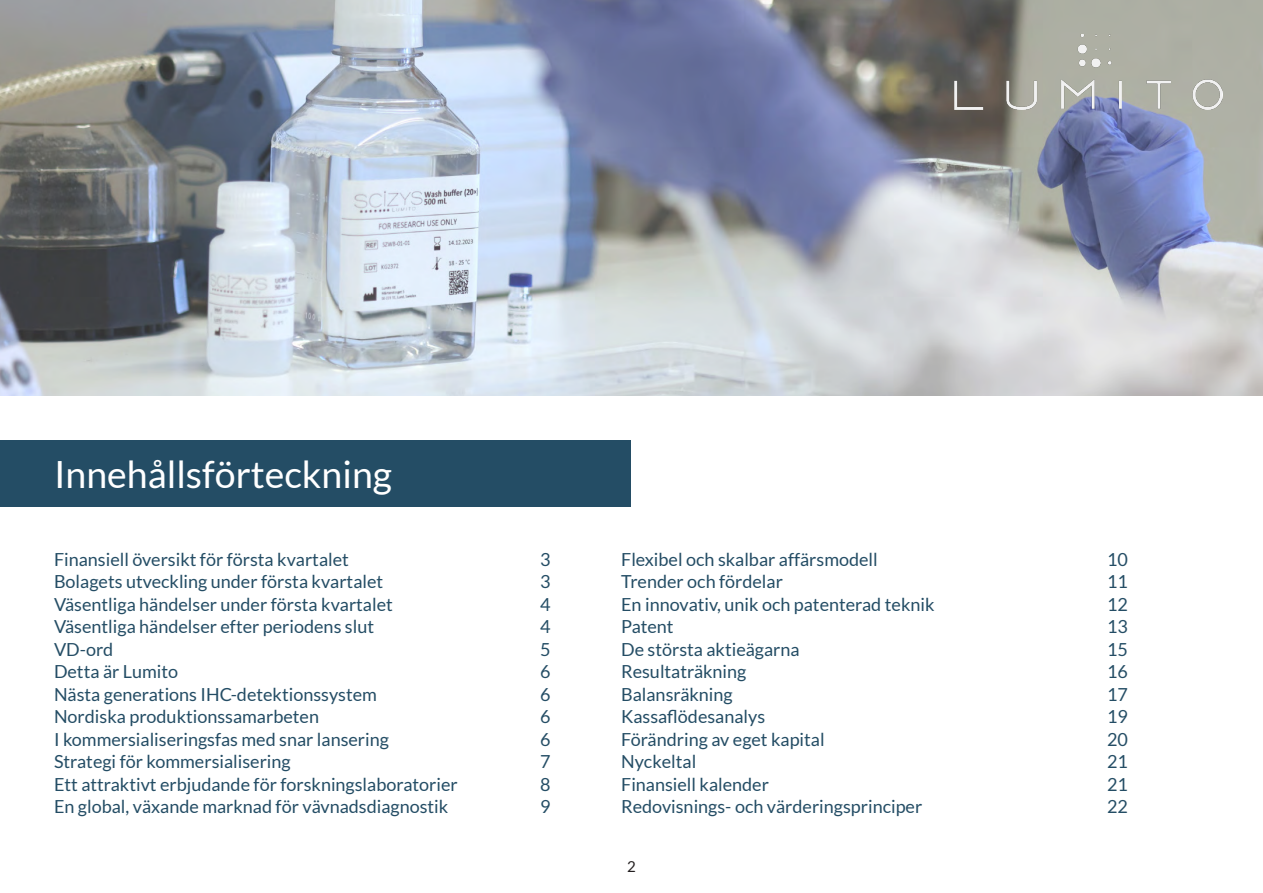
<style>
.page{position:relative;width:1263px;height:893px;background:#fff}
.page>*{position:absolute;margin:0;border:0;box-sizing:border-box;transform-origin:0 0}
.t1{font:37.5px "Lato";color:#fff}
.t2{font:18px "Lato";color:#244d65}
.t3{font:15px "Lato";color:#231f20}
</style>
<div class="page">
<div style="left:0;top:440px;width:631px;height:67px;background:#244d65"></div>
<img style="left:0;top:0;width:1263px;height:395px">
<img style="left:955px;top:35px;width:267px;height:74px">
<h1 class="t1" style="left:54px;top:454px;width:340px">Innehållsförteckning</h1>
<p class="t2" style="left:54px;top:549px;width:296px">Finansiell översikt för första kvartalet</p>
<p class="t2" style="left:540px;top:549px;width:12px">3</p>
<p class="t2" style="left:54px;top:572px;width:331px">Bolagets utveckling under första kvartalet</p>
<p class="t2" style="left:540px;top:572px;width:12px">3</p>
<p class="t2" style="left:54px;top:594px;width:340px">Väsentliga händelser under första kvartalet</p>
<p class="t2" style="left:540px;top:594px;width:12px">4</p>
<p class="t2" style="left:54px;top:617px;width:322px">Väsentliga händelser efter periodens slut</p>
<p class="t2" style="left:540px;top:617px;width:12px">4</p>
<p class="t2" style="left:54px;top:639px;width:61px">VD-ord</p>
<p class="t2" style="left:540px;top:639px;width:12px">5</p>
<p class="t2" style="left:54px;top:662px;width:126px">Detta är Lumito</p>
<p class="t2" style="left:540px;top:662px;width:12px">6</p>
<p class="t2" style="left:54px;top:684px;width:324px">Nästa generations IHC-detektionssystem</p>
<p class="t2" style="left:540px;top:684px;width:12px">6</p>
<p class="t2" style="left:54px;top:707px;width:266px">Nordiska produktionssamarbeten</p>
<p class="t2" style="left:540px;top:707px;width:12px">6</p>
<p class="t2" style="left:54px;top:729px;width:336px">I kommersialiseringsfas med snar lansering</p>
<p class="t2" style="left:540px;top:729px;width:12px">6</p>
<p class="t2" style="left:54px;top:752px;width:238px">Strategi för kommersialisering</p>
<p class="t2" style="left:540px;top:752px;width:12px">7</p>
<p class="t2" style="left:54px;top:774px;width:405px">Ett attraktivt erbjudande för forskningslaboratorier</p>
<p class="t2" style="left:540px;top:774px;width:12px">8</p>
<p class="t2" style="left:54px;top:797px;width:396px">En global, växande marknad för vävnadsdiagnostik</p>
<p class="t2" style="left:540px;top:797px;width:12px">9</p>
<p class="t2" style="left:621px;top:549px;width:258px">Flexibel och skalbar affärsmodell</p>
<p class="t2" style="left:1107px;top:549px;width:22px">10</p>
<p class="t2" style="left:621px;top:572px;width:163px">Trender och fördelar</p>
<p class="t2" style="left:1107px;top:572px;width:22px">11</p>
<p class="t2" style="left:621px;top:594px;width:315px">En innovativ, unik och patenterad teknik</p>
<p class="t2" style="left:1107px;top:594px;width:22px">12</p>
<p class="t2" style="left:621px;top:617px;width:54px">Patent</p>
<p class="t2" style="left:1107px;top:617px;width:22px">13</p>
<p class="t2" style="left:621px;top:639px;width:180px">De största aktieägarna</p>
<p class="t2" style="left:1107px;top:639px;width:22px">15</p>
<p class="t2" style="left:621px;top:662px;width:127px">Resultaträkning</p>
<p class="t2" style="left:1107px;top:662px;width:22px">16</p>
<p class="t2" style="left:621px;top:684px;width:113px">Balansräkning</p>
<p class="t2" style="left:1107px;top:684px;width:22px">17</p>
<p class="t2" style="left:621px;top:707px;width:146px">Kassaflödesanalys</p>
<p class="t2" style="left:1107px;top:707px;width:22px">19</p>
<p class="t2" style="left:621px;top:729px;width:205px">Förändring av eget kapital</p>
<p class="t2" style="left:1107px;top:729px;width:22px">20</p>
<p class="t2" style="left:621px;top:752px;width:77px">Nyckeltal</p>
<p class="t2" style="left:1107px;top:752px;width:22px">21</p>
<p class="t2" style="left:621px;top:774px;width:149px">Finansiell kalender</p>
<p class="t2" style="left:1107px;top:774px;width:22px">21</p>
<p class="t2" style="left:621px;top:797px;width:303px">Redovisnings- och värderingsprinciper</p>
<p class="t2" style="left:1107px;top:797px;width:22px">22</p>
<p class="t3" style="left:627px;top:858px;width:10px">2</p>
</div>
